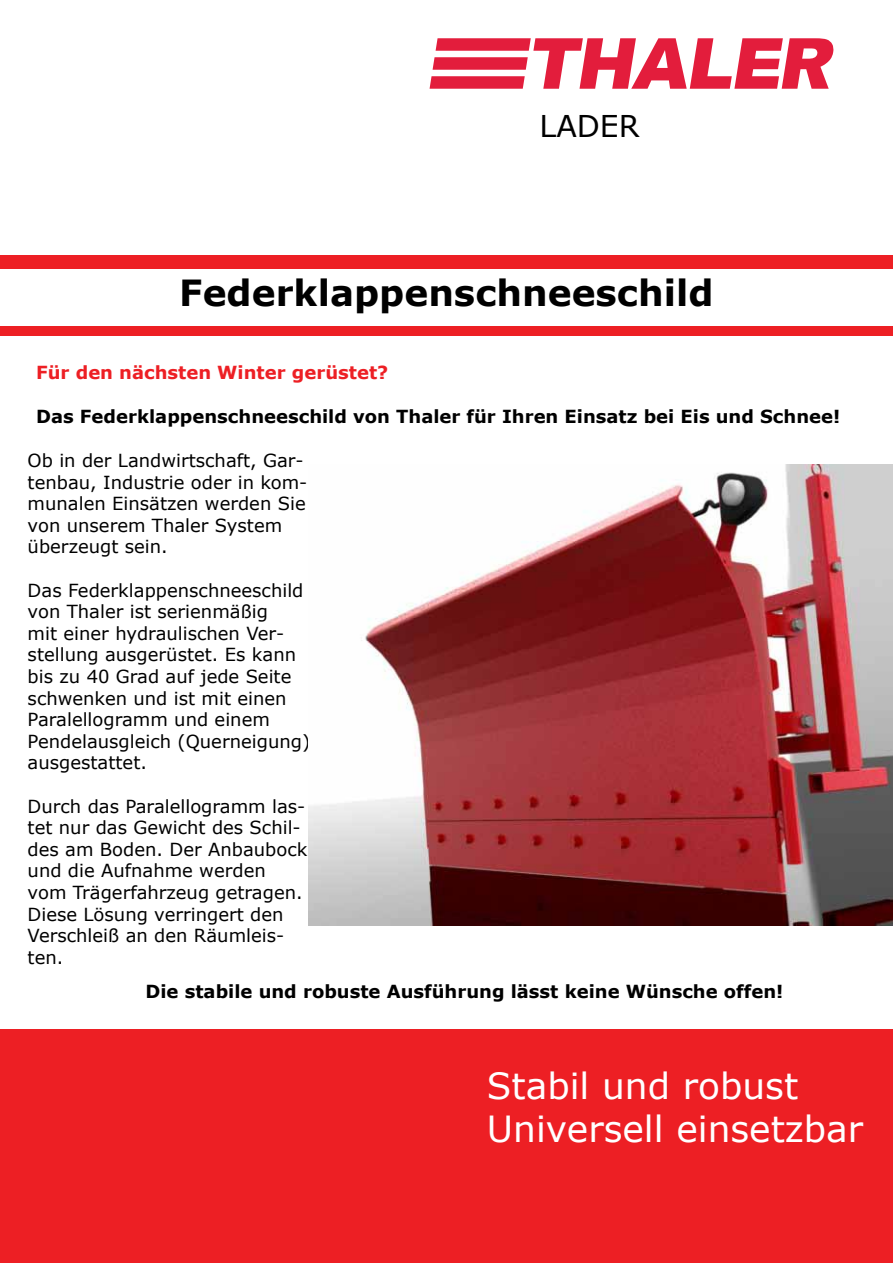
<style>
.page{position:relative;width:893px;height:1263px;background:#fff}
.page>*{position:absolute;margin:0;border:0;box-sizing:border-box;transform-origin:0 0}
.t1{font:36px/43.2px "Verdana";color:#fff}
.t2{font:700 36px "Verdana";color:#000}
.t3{font:30px "Verdana";color:#000}
.t4{font:18px/21.6px "Verdana";color:#000}
.t5{font:700 18px "Verdana";color:#000}
.t6{font:700 18px "Verdana";color:#ed1f24}
</style>
<div class="page">
<div style="left:0;top:1029px;width:893px;height:234px;background:#ed1f24"></div>
<div style="left:0;top:255px;width:893px;height:81px;background:#ed1f24"></div>
<div style="left:0;top:270px;width:893px;height:56px;background:#fff"></div>
<img style="left:308px;top:465px;width:585px;height:460px">
<svg style="left:430px;top:38px;width:404px;height:51px"></svg>
<h2 class="t3" style="left:540px;top:107px;width:102px">LADER</h2>
<h1 class="t2" style="left:179px;top:270px;width:536px">Federklappenschneeschild</h1>
<p class="t6" style="left:36px;top:361px;width:354px">Für den nächsten Winter gerüstet?</p>
<p class="t5" style="left:36px;top:405px;width:806px">Das Federklappenschneeschild von Thaler für Ihren Einsatz bei Eis und Schnee!</p>
<p class="t4" style="left:28px;top:449px;width:281px">Ob in der Landwirtschaft, Gar&shy;tenbau, Industrie oder in kom&shy;munalen Einsätzen werden Sie von unserem Thaler System überzeugt sein.</p>
<p class="t4" style="left:28px;top:579px;width:284px">Das Federklappenschneeschild von Thaler ist serienmäßig<br>mit einer hydraulischen Ver&shy;stellung ausgerüstet. Es kann bis zu 40 Grad auf jede Seite schwenken und ist mit einen<br>Paralellogramm und einem<br>Pendelausgleich (Querneigung) ausgestattet.</p>
<p class="t4" style="left:28px;top:795px;width:281px">Durch das Paralellogramm las&shy;tet nur das Gewicht des Schil&shy;des am Boden. Der Anbaubock und die Aufnahme werden vom Trägerfahrzeug getragen.<br>Diese Lösung verringert den<br>Verschleiß an den Räumleis&shy;ten.</p>
<p class="t5" style="left:146px;top:979px;width:639px">Die stabile und robuste Ausführung lässt keine Wünsche offen!</p>
<h1 class="t1" style="left:487px;top:1063px;width:378px">Stabil und robust<br>Universell einsetzbar</h1>
</div>
